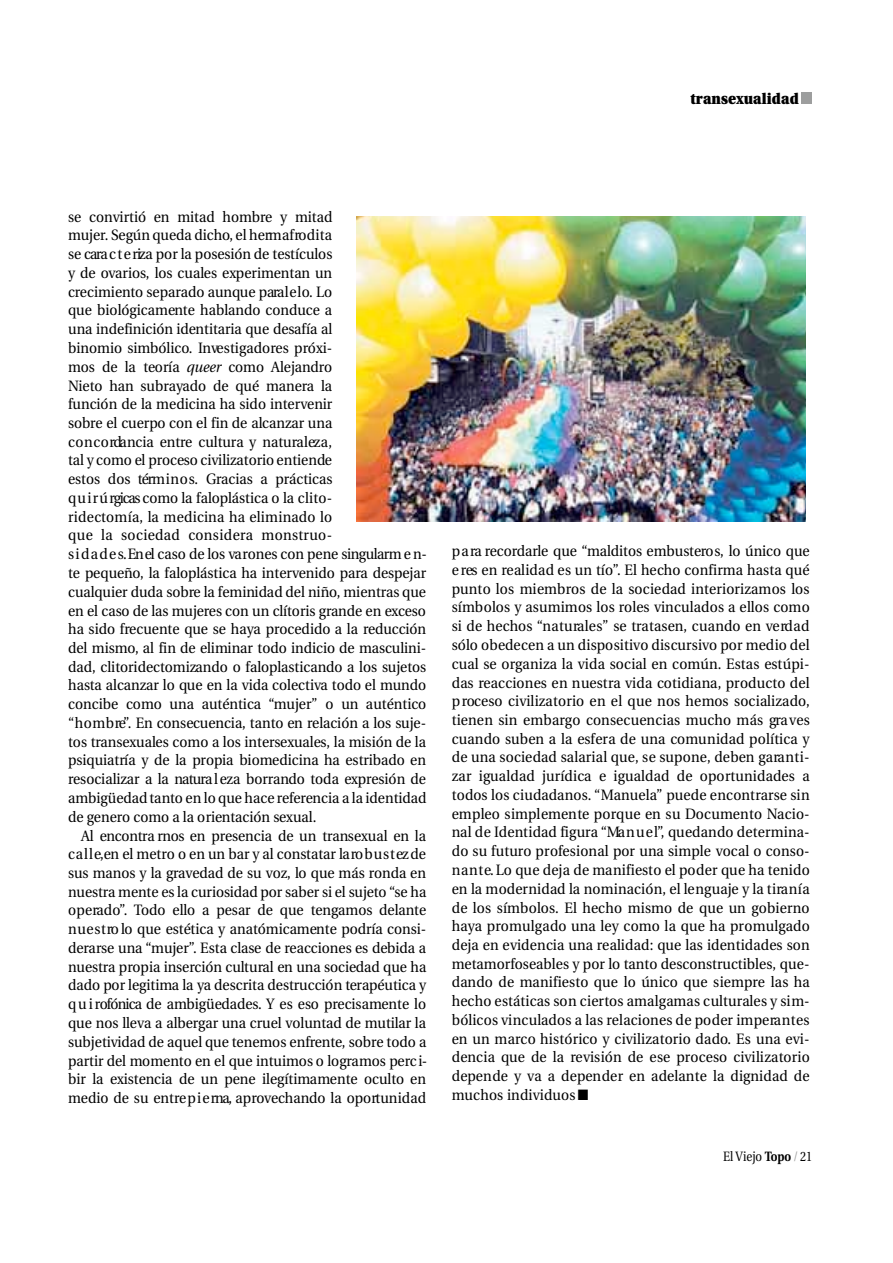
<style>
.page{position:relative;width:893px;height:1263px;background:#fff}
.page>*{position:absolute;margin:0;border:0;box-sizing:border-box;transform-origin:0 0}
.t1{font:15px/18.8px "Utopia";color:#000;text-align:justify;scale:.93 1}
.t2{font:900 15px "Utopia";color:#000;scale:.9 1}
.t3{font:13.5px "Utopia";color:#000;scale:.85 1}
.s1{font-style:italic}
.s2{font-weight:700}
.s3{color:#9d9e9e}
</style>
<div class="page">
<div style="left:801px;top:93px;width:10px;height:11px;background:#9d9e9e"></div>
<img style="left:356px;top:216px;width:450px;height:306px">
<p class="t2" style="left:690px;top:93px;width:122px">t r a n s e x u a l i d a d</p>
<p class="t1" style="left:68px;top:209px;width:387px;text-align:left">se convirtió en mitad hombre y mitad<br>m u je r. Según queda dicho, el herm a f ro d i t a<br>se cara c t e riza por la posesión de testículos<br>y de ova rio s, los cuales experimentan un<br>c recimiento separado aunque para l e l o. Lo<br>que biológicamente hablando conduce a<br>una indefinición identitaria que desafía al<br>binomio simbólico. In ve s t ig a d o res próxi-<br>mos de la teoría <span class="s1">q u e e r</span> como Alejandro<br>Nieto han subrayado de qué manera la<br>función de la medicina ha sido interve n ir<br>s o b re el cuerpo con el fin de alcanzar una<br>c o n c o rdancia entre cultura y natura lez a ,<br>tal y como el proceso civilizatorio entiende<br>estos dos térm i n o s. Gracias a prácticas<br>q u i r ú rgicas como la faloplástica o la c lit o-<br>ridectomía, la medicina ha eliminado lo<br>que la sociedad considera monstru o-<br>s i d a d e s. En el caso de los va rones con pene singularm e n&shy;te pequeño, la faloplástica ha intervenido para despejar cualquier duda sobre la feminidad del niño, mientras que en el caso de las mujeres con un clítoris grande en exc e s o ha sido frecuente que se haya procedido a la re d u c c ió n del mismo, al fin de eliminar todo indicio de masculini&shy;dad, clitoridectomizando o faloplasticando a los sujetos hasta alcanzar lo que en la vida colectiva todo el mundo concibe como una auténtica “m u je r” o un auténtico “ h o m b re”. En consecuencia, tanto en relación a los suje&shy;tos transexuales como a los intersexuales, la misión de la psiquiatría y de la propia biomedicina ha estribado en resocializar a la natura l eza borrando toda expresión de ambigüedad tanto en lo que hace re fe rencia a la identidad de genero como a la orientación sexual.</p>
<p class="t1" style="left:68px;top:827px;width:387px;text-indent:13px">Al encontra rnos en presencia de un transexual en la c a l l e,en el metro o en un bar y al constatar la ro b u s t ez de sus manos y la gra vedad de su voz, lo que más ronda en n u e s t ra mente es la curiosidad por saber si el sujeto “se ha o p e ra d o”. Todo ello a pesar de que tengamos delante n u e s t ro lo que estética y anatómicamente podría consi&shy;d e rarse una “m u je r”. Esta clase de reacciones es debida a n u e s t ra propia inserción cultural en una sociedad que ha dado por legitima la ya descrita destrucción terapéutica y q u i rofónica de ambigüedades. Y es eso precisamente lo que nos lleva a albergar una cruel voluntad de mutilar la subjetividad de aquel que tenemos enfre n t e, sobre todo a p a rtir del momento en el que intuimos o logramos perc i&shy;bir la existencia de un pene ilegítimamente oculto en medio de su entre p i e rna, aprovechando la oport u n id a d</p>
<p class="t1" style="left:451px;top:543px;width:387px">p a ra re c o rdarle que “malditos embustero s, lo único que e res en realidad es un tío”. El hecho confirma hasta qué punto los miembros de la sociedad interio rizamos los símbolos y asumimos los roles vinculados a ellos como si de hechos “n a t u ra le s” se tratasen, cuando en ve rd a d sólo obedecen a un dispositivo discursivo por medio del cual se organiza la vida social en común. Estas estúpi&shy;das reacciones en nuestra vida cotidiana, producto del p roceso civilizatorio en el que nos hemos socializado, tienen sin embargo consecuencias mucho más gra ve s cuando suben a la esfera de una comunidad política y de una sociedad salarial que, se supone, deben gara n t i&shy;zar igualdad jurídica e igualdad de oportunidades a todos los ciudadanos. “Ma n u e la” puede encontrarse sin empleo simplemente porque en su Documento Na c io&shy;nal de Identidad figura “Ma n u e l”, quedando determ in a&shy;do su futuro profesional por una simple vocal o conso&shy;n a n t e. Lo que deja de manifiesto el poder que ha tenido en la modernidad la nominación, el lenguaje y la tira n í a de los símbolos. El hecho mismo de que un gobiern o haya promulgado una ley como la que ha pro m u lg a d o deja en evidencia una realidad: que las identidades son metamorfoseables y por lo tanto desconstructibles, q u e&shy;dando de manifiesto que lo único que siempre las ha hecho estáticas son ciertos amalgamas culturales y sim&shy;bólicos vinculados a las relaciones de poder impera n t e s en un marco histórico y civilizatorio dado. Es una evi&shy;dencia que de la revisión de ese proceso civilizatorio depende y va a depender en adelante la dignidad de muchos individuos ■</p>
<p class="t3" style="left:723px;top:1151px;width:106px">El Viejo <span class="s2">Topo</span> <span class="s3">/</span> 21</p>
</div>
